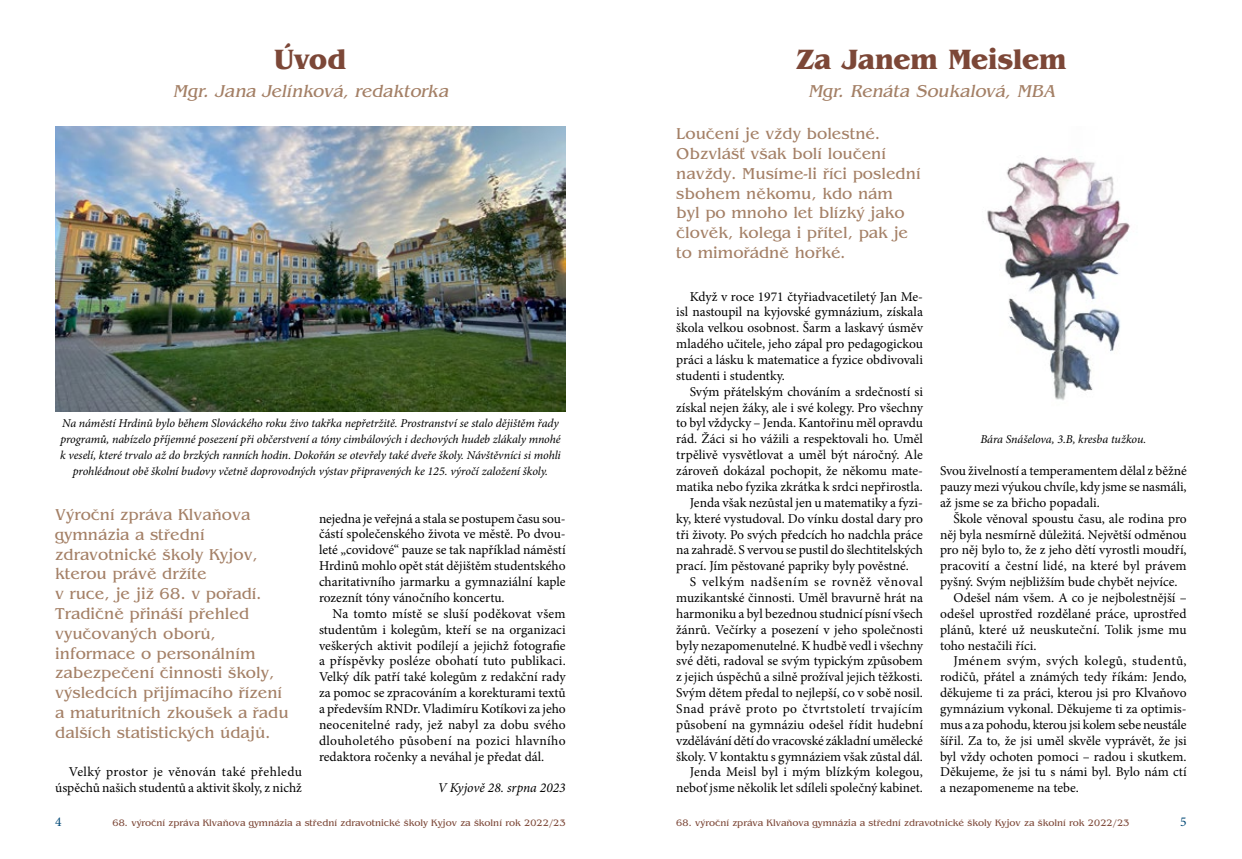
<style>
.page{position:relative;width:1242px;height:859px;background:#fff}
.page>*{position:absolute;margin:0;border:0;box-sizing:border-box;transform-origin:0 0}
.t1{font:700 29.25px "Bangkok";color:#7c4737;scale:.96 1}
.t2{font:italic 18px "Bangkok";letter-spacing:.005em;color:#a48066}
.t3{font:16.5px/19.8px "Bangkok";color:#a48066}
.t4{font:13.5px/15.9px "Minion Pro";color:#000;text-align:justify}
.t5{font:13.5px "Minion Pro";letter-spacing:.03em;color:#000}
.t6{font:13.5px "Minion Pro";letter-spacing:.04em;color:#000}
.t7{font:13.5px "Minion Pro";letter-spacing:.05em;color:#000}
.t8{font:italic 13.5px "Minion Pro";color:#000}
.t9{font:13.5px "Minion Pro";color:#004876}
.t10{font:italic 12px/15.9px "Minion Pro";letter-spacing:-.01em;color:#000;text-align:center}
.t11{font:9.75px "Bangkok";color:#7c4737}
</style>
<div class="page">
<img style="left:55px;top:126px;width:511px;height:286px">
<img style="left:987px;top:157px;width:143px;height:243px">
<svg style="left:1008px;top:317px;width:4px;height:4px"></svg>
<h1 class="t1" style="left:274px;top:42px;width:77px">Úvod</h1>
<h2 class="t2" style="left:173px;top:82px;width:280px">Mgr. Jana Jelínková, redaktorka</h2>
<p class="t10" style="left:60px;top:416px;width:502px">Na náměstí Hrdinů bylo během Slováckého roku živo takřka nepřetržitě. Prostranství se stalo dějištěm řady programů, nabízelo příjemné posezení při občerstvení a tóny cimbálových i dechových hudeb zlákaly mnohé k veselí, které trvalo až do brzkých ranních hodin. Dokořán se otevřely také dveře školy. Návštěvníci si mohli prohlédnout obě školní budovy včetně doprovodných výstav připravených ke 125. výročí založení školy.</p>
<p class="t3" style="left:55px;top:505px;width:235px">Výroční zpráva Klvaňova gymnázia a střední zdravotnické školy Kyjov, kterou právě držíte<br>v ruce, je již 68. v pořadí.<br>Tradičně přináší přehled vyučovaných oborů, informace o personálním zabezpečení činnosti školy, výsledcích přijímacího řízení a maturitních zkoušek a řadu dalších statistických údajů.</p>
<p class="t4" style="left:55px;top:764px;width:248px;text-align:right">Velký prostor je věnován také přehledu úspěchů našich studentů a aktivit školy, z nichž</p>
<p class="t4" style="left:319px;top:510px;width:248px">nejedna je veřejná a stala se postupem času sou&shy;částí společenského života ve městě. Po dvou&shy;leté „covidové“ pauze se tak například náměstí Hrdinů mohlo opět stát dějištěm studentského charitativního jarmarku a gymnaziální kaple rozeznít tóny vánočního koncertu.</p>
<p class="t4" style="left:319px;top:606px;width:248px;text-indent:14px">Na tomto místě se sluší poděkovat všem studentům i kolegům, kteří se na organizaci veškerých aktivit podílejí a jejichž fotografie a příspěvky posléze obohatí tuto publikaci.<br>Velký dík patří také kolegům z redakční rady za pomoc se zpracováním a korekturami textů a především RNDr. Vladimíru Kotíkovi za jeho neocenitelné rady, jež nabyl za dobu svého dlouholetého působení na pozici hlavního redaktora ročenky a neváhal je předat dál.</p>
<p class="t8" style="left:438px;top:779px;width:129px">V Kyjově 28. srpna 2023</p>
<h1 class="t1" style="left:796px;top:42px;width:283px">Za Janem Meislem</h1>
<h2 class="t2" style="left:808px;top:82px;width:252px">Mgr. Renáta Soukalová, MBA</h2>
<p class="t3" style="left:676px;top:124px;width:246px">Loučení je vždy bolestné.<br>Obzvlášť však bolí loučení navždy. Musíme-li říci poslední sbohem někomu, kdo nám<br>byl po mnoho let blízký jako člověk, kolega i přítel, pak je to mimořádně hořké.</p>
<p class="t4" style="left:676px;top:288px;width:248px;text-indent:14px">Když v roce 1971 čtyřiadvacetiletý Jan Me&shy;isl nastoupil na kyjovské gymnázium, získala škola velkou osobnost. Šarm a laskavý úsměv mladého učitele, jeho zápal pro pedagogickou práci a lásku k matematice a fyzice obdivovali studenti i studentky.</p>
<p class="t4" style="left:690px;top:384px;width:235px">Svým přátelským chováním a srdečností si</p>
<p class="t4" style="left:676px;top:399px;width:248px">získal nejen žáky, ale i své kolegy. Pro všechny</p>
<p class="t4" style="left:676px;top:415px;width:248px">to byl vždycky – Jenda. Kantořinu měl opravdu</p>
<p class="t4" style="left:676px;top:431px;width:248px">rád. Žáci si ho vážili a respektovali ho. Uměl</p>
<p class="t4" style="left:676px;top:447px;width:248px">trpělivě vysvětlovat a uměl být náročný. Ale</p>
<p class="t4" style="left:676px;top:463px;width:248px">zároveň dokázal pochopit, že někomu mate-</p>
<p class="t4" style="left:676px;top:479px;width:248px">matika nebo fyzika zkrátka k srdci nepřirostla.</p>
<p class="t4" style="left:690px;top:495px;width:235px">Jenda však nezůstal jen u matematiky a fyzi-</p>
<p class="t4" style="left:676px;top:510px;width:248px">ky, které vystudoval. Do vínku dostal dary pro</p>
<p class="t4" style="left:676px;top:526px;width:248px">tři životy. Po svých předcích ho nadchla práce</p>
<p class="t4" style="left:676px;top:542px;width:248px">na zahradě. S vervou se pustil do šlechtitelských</p>
<p class="t4" style="left:676px;top:558px;width:234px">prací. Jím pěstované papriky byly pověstné.</p>
<p class="t7" style="left:690px;top:573px;width:235px">S velkým nadšením se rovněž věnoval</p>
<p class="t4" style="left:676px;top:590px;width:248px">muzikantské činnosti. Uměl bravurně hrát na</p>
<p class="t4" style="left:676px;top:606px;width:248px">harmoniku a byl bezednou studnicí písní všech</p>
<p class="t4" style="left:676px;top:621px;width:248px">žánrů. Večírky a posezení v jeho společnosti</p>
<p class="t4" style="left:676px;top:637px;width:248px">byly nezapomenutelné. K hudbě vedl i všechny</p>
<p class="t4" style="left:676px;top:653px;width:248px">své děti, radoval se svým typickým způsobem</p>
<p class="t4" style="left:676px;top:669px;width:248px">z jejich úspěchů a silně prožíval jejich těžkosti.</p>
<p class="t4" style="left:676px;top:685px;width:248px">Svým dětem předal to nejlepší, co v sobě nosil.</p>
<p class="t5" style="left:676px;top:700px;width:248px">Snad právě proto po čtvrtstoletí trvajícím</p>
<p class="t4" style="left:676px;top:717px;width:248px">působení na gymnáziu odešel řídit hudební</p>
<p class="t4" style="left:676px;top:732px;width:248px">vzdělávání dětí do vracovské základní umělecké</p>
<p class="t4" style="left:676px;top:748px;width:248px">školy. V kontaktu s gymnáziem však zůstal dál.</p>
<p class="t4" style="left:690px;top:764px;width:235px">Jenda Meisl byl i mým blízkým kolegou,</p>
<p class="t4" style="left:676px;top:780px;width:248px">neboť jsme několik let sdíleli společný kabinet.</p>
<p class="t10" style="left:980px;top:431px;width:167px">Bára Snášelova, 3.B, kresba tužkou.</p>
<p class="t4" style="left:940px;top:463px;width:248px">Svou živelností a temperamentem dělal z běžné pauzy mezi výukou chvíle, kdy jsme se nasmáli, až jsme se za břicho popadali.</p>
<p class="t4" style="left:953px;top:510px;width:235px">Škole věnoval spoustu času, ale rodina pro</p>
<p class="t4" style="left:940px;top:526px;width:248px">něj byla nesmírně důležitá. Největší odměnou</p>
<p class="t4" style="left:940px;top:542px;width:248px">pro něj bylo to, že z jeho dětí vyrostli moudří,</p>
<p class="t4" style="left:940px;top:558px;width:248px">pracovití a čestní lidé, na které byl právem</p>
<p class="t4" style="left:940px;top:574px;width:239px">pyšný. Svým nejbližším bude chybět nejvíce.</p>
<p class="t4" style="left:953px;top:590px;width:235px">Odešel nám všem. A co je nejbolestnější –</p>
<p class="t4" style="left:940px;top:606px;width:248px">odešel uprostřed rozdělané práce, uprostřed</p>
<p class="t4" style="left:940px;top:621px;width:248px">plánů, které už neuskuteční. Tolik jsme mu</p>
<p class="t4" style="left:940px;top:637px;width:98px">toho nestačili říci.</p>
<p class="t6" style="left:953px;top:652px;width:235px">Jménem svým, svých kolegů, studentů,</p>
<p class="t4" style="left:940px;top:669px;width:248px">rodičů, přátel a známých tedy říkám: Jendo,</p>
<p class="t4" style="left:940px;top:685px;width:248px">děkujeme ti za práci, kterou jsi pro Klvaňovo</p>
<p class="t4" style="left:940px;top:701px;width:248px">gymnázium vykonal. Děkujeme ti za optimis-</p>
<p class="t4" style="left:940px;top:717px;width:248px">mus a za pohodu, kterou jsi kolem sebe neustále</p>
<p class="t4" style="left:940px;top:732px;width:248px">šířil. Za to, že jsi uměl skvěle vyprávět, že jsi</p>
<p class="t4" style="left:940px;top:748px;width:248px">byl vždy ochoten pomoci – radou i skutkem.</p>
<p class="t4" style="left:940px;top:764px;width:248px">Děkujeme, že jsi tu s námi byl. Bylo nám ctí</p>
<p class="t4" style="left:940px;top:780px;width:140px">a nezapomeneme na tebe.</p>
<p class="t9" style="left:55px;top:813px;width:8px">4</p>
<p class="t11" style="left:112px;top:818px;width:455px">68. výroční zpráva Klvaňova gymnázia a střední zdravotnické školy Kyjov za školní rok 2022/23</p>
<p class="t11" style="left:676px;top:818px;width:455px">68. výroční zpráva Klvaňova gymnázia a střední zdravotnické školy Kyjov za školní rok 2022/23</p>
<p class="t9" style="left:1180px;top:813px;width:8px">5</p>
</div>
